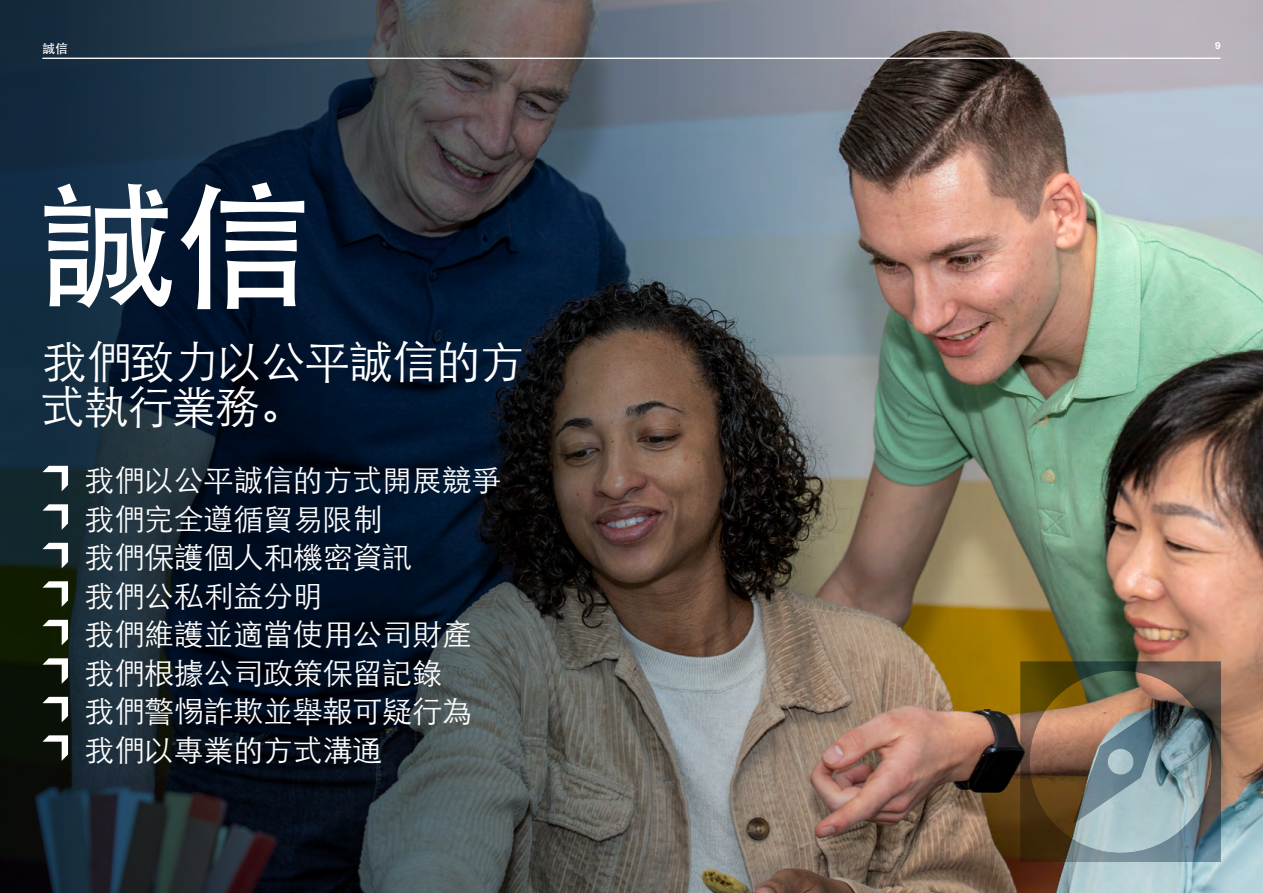
<style>
.page{position:relative;width:1263px;height:893px;background:#fff}
.page>*{position:absolute;margin:0;border:0;box-sizing:border-box;transform-origin:0 0}
.t1{font:500 138px "ST Heiti SC";color:#fff}
.t2{font:300 45px/45px "ST Heiti SC";letter-spacing:-.025em;color:#fff}
.t3{font:300 30px/38.5px "ST Heiti SC";letter-spacing:-.01em;color:#fff}
.t4{font:500 12.75px "ST Heiti SC";color:#fff}
.t5{font:700 9.75px "Helvetica Neue LT Std";color:#fff}
</style>
<div class="page">
<img style="left:1053px;top:0;width:210px;height:893px">
<img style="left:0;top:0;width:1053px;height:893px">
<img style="left:1020px;top:662px;width:201px;height:200px">
<svg style="left:43px;top:466px;width:25px;height:25px"></svg>
<svg style="left:43px;top:504px;width:25px;height:26px"></svg>
<svg style="left:43px;top:543px;width:25px;height:25px"></svg>
<svg style="left:43px;top:581px;width:25px;height:26px"></svg>
<svg style="left:43px;top:620px;width:25px;height:25px"></svg>
<svg style="left:43px;top:658px;width:25px;height:26px"></svg>
<svg style="left:43px;top:697px;width:25px;height:25px"></svg>
<svg style="left:43px;top:735px;width:25px;height:26px"></svg>
<hr style="left:43px;top:58px;width:1177px;height:1px;background:#fff">
<p class="t4" style="left:43px;top:41px;width:27px">誠信</p>
<h1 class="t1" style="left:39px;top:169px;width:274px">誠信</h1>
<h2 class="t2" style="left:40px;top:334px;width:486px">我們致力以公平誠信的方式執行業務。</h2>
<p class="t3" style="left:85px;top:458px;width:419px">我們以公平誠信的方式開展競爭我們完全遵循貿易限制<br>我們保護個人和機密資訊<br>我們公私利益分明<br>我們維護並適當使用公司財產我們根據公司政策保留記錄<br>我們警惕詐欺並舉報可疑行為我們以專業的方式溝通</p>
<p class="t5" style="left:1215px;top:40px;width:7px">9</p>
</div>
